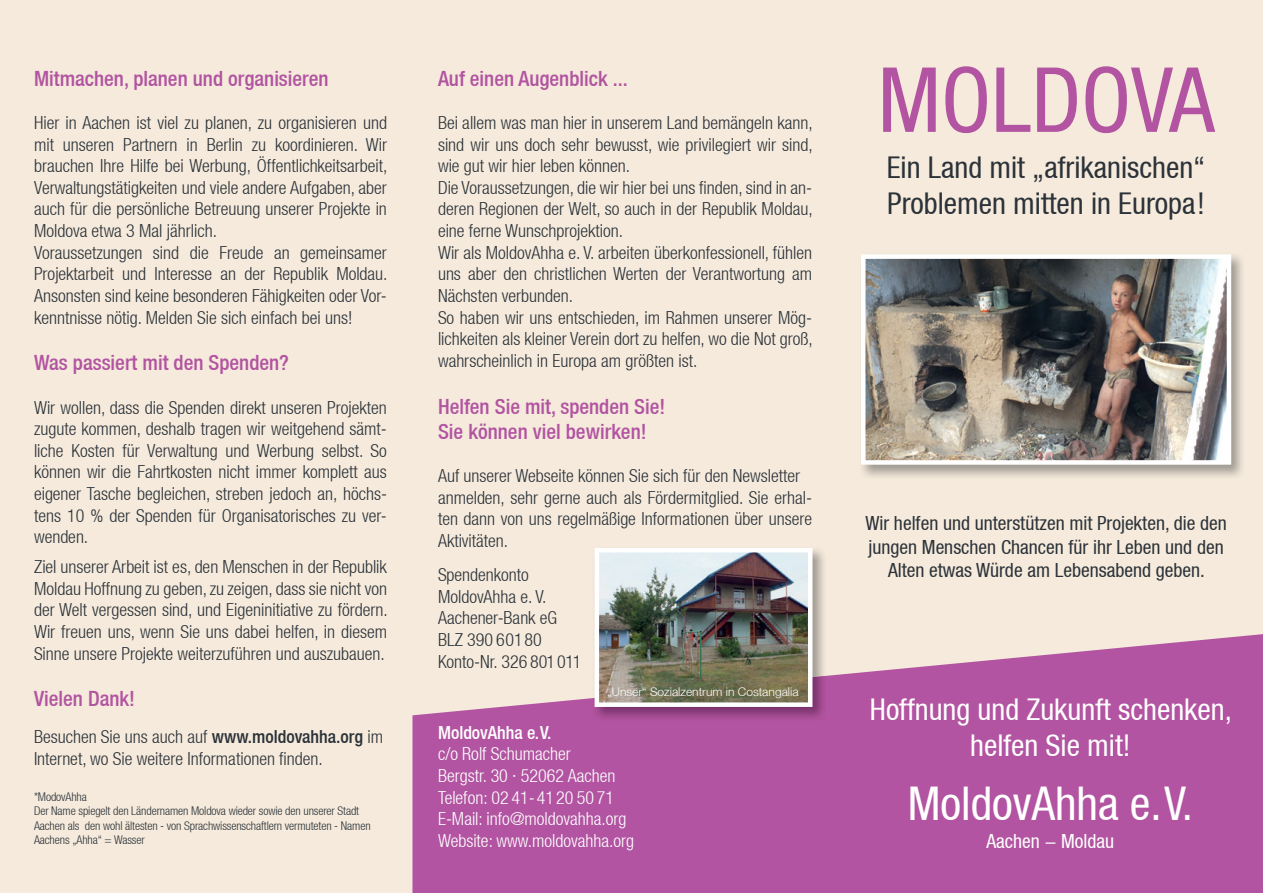
<style>
.page{position:relative;width:1263px;height:893px;background:#f5eadb}
.page>*{position:absolute;margin:0;border:0;box-sizing:border-box;transform-origin:0 0}
.t1{font:condensed 90px "Helvetica Neue LT";color:#b254a1}
.t2{font:condensed 46.5px "Helvetica Neue LT";color:#fff}
.t3{font:condensed 30px/36px "Helvetica Neue LT";color:#2b3239}
.t4{font:condensed 30px/36px "Helvetica Neue LT";color:#fff;text-align:center}
.t5{font:500 condensed 21px/25.2px "Helvetica Neue LT";color:#b254a1}
.t6{font:condensed 19.5px/23.4px "Helvetica Neue LT";color:#2b3239;text-align:center}
.t7{font:condensed 19.5px "Helvetica Neue LT";color:#fff}
.t8{font:300 condensed 18px/21.6px "Helvetica Neue LT";color:#2b3239}
.t9{font:300 condensed 18px/21.6px "Helvetica Neue LT";color:#fff}
.t10{font:500 condensed 18px "Helvetica Neue LT";color:#fff}
.t11{font:300 condensed 12px/14.4px "Helvetica Neue LT";letter-spacing:-.01em;color:#2b3239}
.t12{font:300 12px "Helvetica Neue LT";color:#fff}
.s1{font-weight:500}
</style>
<div class="page">
<img style="left:862px;top:255px;width:380px;height:222px">
<img style="left:861px;top:254px;width:370px;height:211px">
<svg style="left:412px;top:634px;width:851px;height:259px;background:#b964a7"></svg>
<img style="left:592px;top:548px;width:234px;height:128px">
<img style="left:592px;top:676px;width:234px;height:45px">
<img style="left:595px;top:548px;width:217px;height:159px">
<p class="t5" style="left:34px;top:66px;width:296px">Mitmachen, planen und organisieren</p>
<p class="t8" style="left:34px;top:112px;width:355px">Hier in Aachen ist viel zu planen, zu organisieren und mit unseren Partnern in Berlin zu koordinieren. Wir brauchen Ihre Hilfe bei Werbung, Öffentlichkeitsarbeit, Verwaltungstätigkeiten und viele andere Aufgaben, aber auch für die persönliche Betreuung unserer Projekte in Moldova etwa 3 Mal jährlich.<br>Voraussetzungen sind die Freude an gemeinsamer Projektarbeit und Interesse an der Republik Moldau.<br>Ansonsten sind keine besonderen Fähigkeiten oder Vor&shy;kenntnisse nötig. Melden Sie sich einfach bei uns!</p>
<p class="t5" style="left:34px;top:350px;width:257px">Was passiert mit den Spenden?</p>
<p class="t8" style="left:34px;top:396px;width:354px;text-align:justify">Wir wollen, dass die Spenden direkt unseren Projekten zugute kommen, deshalb tragen wir weitgehend sämt&shy;liche Kosten für Verwaltung und Werbung selbst. So können wir die Fahrtkosten nicht immer komplett aus eigener Tasche begleichen, streben jedoch an, höchs&shy;tens 10 % der Spenden für Organisatorisches zu ver&shy;wenden.</p>
<p class="t8" style="left:34px;top:556px;width:355px;text-align:justify">Ziel unserer Arbeit ist es, den Menschen in der Republik Moldau Hoffnung zu geben, zu zeigen, dass sie nicht von der Welt vergessen sind, und Eigeninitiative zu fördern.<br>Wir freuen uns, wenn Sie uns dabei helfen, in diesem Sinne unsere Projekte weiterzuführen und auszubauen.</p>
<p class="t5" style="left:34px;top:686px;width:103px">Vielen Dank!</p>
<p class="t8" style="left:34px;top:726px;width:350px">Besuchen Sie uns auch auf <span class="s1">www.moldovahha.org</span> im<br>Internet, wo Sie weitere Informationen finden.</p>
<p class="t11" style="left:34px;top:789px;width:338px">*ModovAhha<br>Der Name spiegelt den Ländernamen Moldova wieder sowie den unserer Stadt Aachen als den wohl ältesten - von Sprachwissenschaftlern vermuteten - Namen Aachens „Ahha“ = Wasser</p>
<p class="t5" style="left:438px;top:66px;width:191px">Auf einen Augenblick ...</p>
<p class="t8" style="left:438px;top:112px;width:376px">Bei allem was man hier in unserem Land bemängeln kann, sind wir uns doch sehr bewusst, wie privilegiert wir sind, wie gut wir hier leben können.<br>Die Voraussetzungen, die wir hier bei uns finden, sind in an&shy;deren Regionen der Welt, so auch in der Republik Moldau, eine ferne Wunschprojektion.<br>Wir als MoldovAhha e. V. arbeiten überkonfessionell, fühlen uns aber den christlichen Werten der Verantwortung am Nächsten verbunden.<br>So haben wir uns entschieden, im Rahmen unserer Mög&shy;lichkeiten als kleiner Verein dort zu helfen, wo die Not groß, wahrscheinlich in Europa am größten ist.</p>
<p class="t5" style="left:438px;top:393px;width:229px">Helfen Sie mit, spenden Sie!<br>Sie können viel bewirken!</p>
<p class="t8" style="left:438px;top:465px;width:376px">Auf unserer Webseite können Sie sich für den Newsletter anmelden, sehr gerne auch als Fördermitglied. Sie erhal&shy;ten dann von uns regelmäßige Informationen über unsere Aktivitäten.</p>
<p class="t8" style="left:438px;top:564px;width:145px">Spendenkonto<br>MoldovAhha e. V.<br>Aachener-Bank eG<br>BLZ 390 60180<br>Konto-Nr. 326 801011</p>
<p class="t12" style="left:607px;top:685px;width:193px">„Unser“ Sozialzentrum in Costangalia</p>
<p class="t10" style="left:438px;top:722px;width:115px">MoldovAhha e.V.</p>
<p class="t9" style="left:438px;top:743px;width:198px">c/o Rolf Schumacher<br>Bergstr. 30 · 52062 Aachen<br>Telefon: 02 41- 4120 50 71<br>E-Mail: info@moldovahha.org<br>Website: www.moldovahha.org</p>
<h1 class="t1" style="left:878px;top:48px;width:338px">MOLDOVA</h1>
<h3 class="t3" style="left:887px;top:149px;width:320px">Ein Land mit „afrikanischen“<br>Problemen mitten in Europa!</h3>
<p class="t6" style="left:865px;top:512px;width:363px">Wir helfen und unterstützen mit Projekten, die den jungen Menschen Chancen für ihr Leben und den<br>Alten etwas Würde am Lebensabend geben.</p>
<h3 class="t4" style="left:870px;top:691px;width:364px">Hoffnung und Zukunft schenken, helfen Sie mit!</h3>
<h2 class="t2" style="left:908px;top:777px;width:286px">MoldovAhha e.V.</h2>
<p class="t7" style="left:986px;top:830px;width:129px">Aachen - Moldau</p>
</div>
